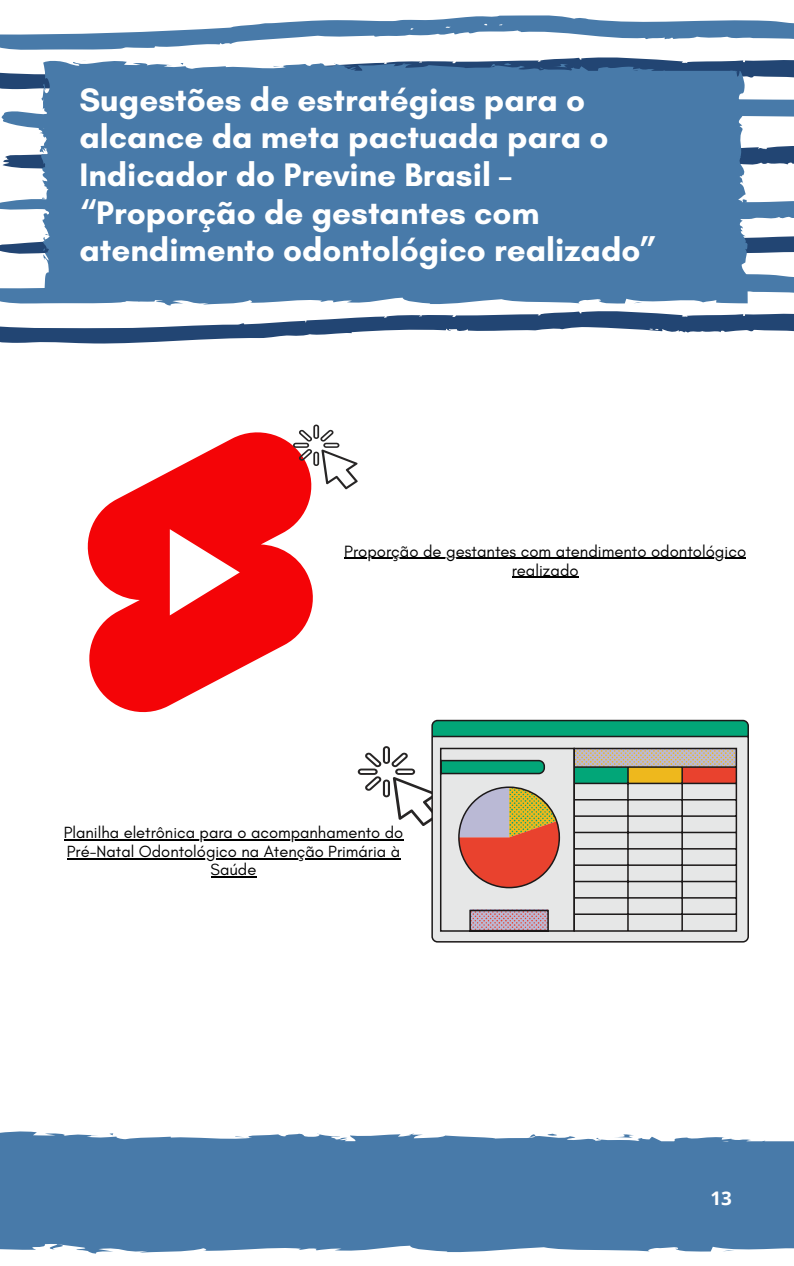
<style>
.page{position:relative;width:794px;height:1266px;background:#fff}
.page>*{position:absolute;margin:0;border:0;box-sizing:border-box;transform-origin:0 0}
.t1{font:700 33.15px/37.7px "Glacial Indifference";color:#fff}
.t2{font:700 18.75px "Open Sans";color:#fff}
.t3{font:16.65px/19.1px "Glacial Indifference";color:#000;text-align:center}
.t4{font:16.5px/18.6px "Glacial Indifference";color:#000;text-align:center}
</style>
<div class="page">
<svg style="left:0;top:1131px;width:793px;height:122px;background:#5684b0"></svg>
<svg style="left:0;top:15px;width:793px;height:75px"></svg>
<svg style="left:3px;top:144px;width:790px;height:29px"></svg>
<svg style="left:0;top:233px;width:793px;height:25px"></svg>
<svg style="left:0;top:194px;width:793px;height:28px"></svg>
<svg style="left:0;top:267px;width:793px;height:77px"></svg>
<svg style="left:2px;top:99px;width:791px;height:32px"></svg>
<div style="left:38px;top:60px;width:702px;height:246px;background:#487aa9"></div>
<svg style="left:87px;top:432px;width:226px;height:281px;fill:#f40407"></svg>
<svg style="left:357px;top:746px;width:74px;height:114px"></svg>
<svg style="left:431px;top:720px;width:317px;height:222px;background:#b8b9b0"></svg>
<hr style="left:64px;top:839px;width:339px;height:1px;background:#000">
<hr style="left:67px;top:858px;width:333px;height:1px;background:#000">
<hr style="left:210px;top:876px;width:46px;height:1px;background:#000">
<hr style="left:344px;top:558px;width:401px;height:1px;background:#000">
<hr style="left:511px;top:577px;width:67px;height:1px;background:#000">
<svg style="left:293px;top:424px;width:64px;height:65px"></svg>
<p class="t1" style="left:79px;top:80px;width:579px">Sugestões de estratégias para o alcance da meta pactuada para o<br>Indicador do Previne Brasil – “Proporção de gestantes com atendimento odontológico realizado”</p>
<p class="t3" style="left:344px;top:541px;width:403px">Proporção de gestantes com atendimento odontológico realizado</p>
<p class="t4" style="left:64px;top:823px;width:341px">Planilha eletrônica para o acompanhamento do<br>Pré-Natal Odontológico na Atenção Primária à<br>Saúde</p>
<p class="t2" style="left:710px;top:1185px;width:23px">13</p>
</div>
